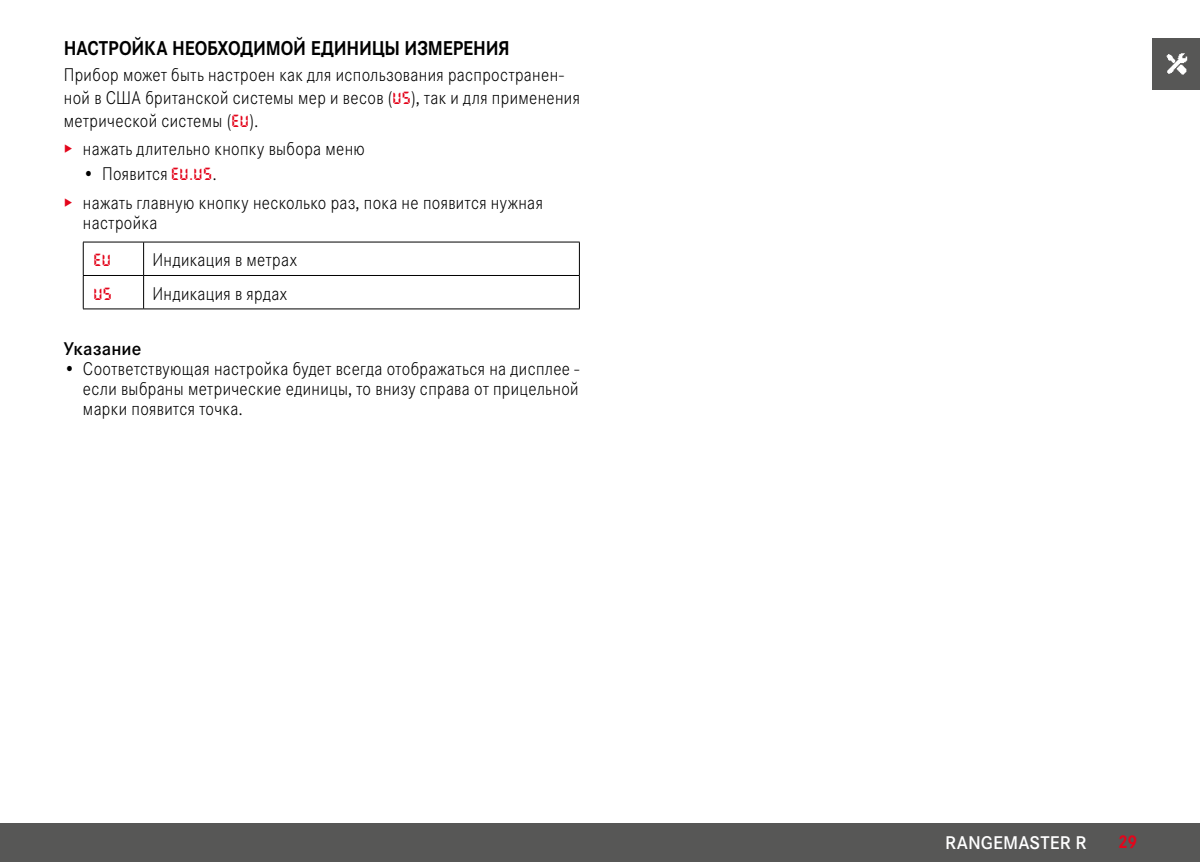
<style>
.page{position:relative;width:1200px;height:862px;background:#fff}
.page>*{position:absolute;margin:0;border:0;box-sizing:border-box;transform-origin:0 0}
.Heading____Heading_02_blind{font:700 20.7px "Corporate S";letter-spacing:-.005em;color:#000;scale:.9 1}
.Text____Body_Text{font:300 19.12px/20.2px "Corporate S";letter-spacing:.02em;color:#000;scale:.9 1}
.t1{font:600 19.12px "Corporate S";letter-spacing:.005em;color:#fff}
.Heading____Note_Heading{font:600 19.12px "Corporate S";letter-spacing:.005em;color:#000}
.t2{font:700 19.12px "Corporate S";color:#e3051b;scale:.9 1}
.Text____Body_Text-2{font:18px "Digital Dismay";color:#e3051b}
.s1{font-family:"Digital Dismay";font-weight:400;font-size:18px;color:#e3051b}
.s2{color:#e3051b}
</style>
<div class="page">
<div style="left:1151px;top:38px;width:48px;height:51px;background:#575756"></div>
<img style="left:1166px;top:53px;width:22px;height:21px">
<div style="left:0;top:823px;width:1199px;height:38px;background:#575756"></div>
<hr style="left:83px;top:241px;width:61px;height:1px;background:#000">
<hr style="left:83px;top:242px;width:1px;height:33px;background:#000">
<hr style="left:144px;top:241px;width:435px;height:1px;background:#000">
<hr style="left:143px;top:242px;width:1px;height:33px;background:#000">
<hr style="left:579px;top:242px;width:1px;height:33px;background:#000">
<hr style="left:83px;top:275px;width:61px;height:1px;background:#000">
<hr style="left:83px;top:275px;width:1px;height:33px;background:#000">
<hr style="left:144px;top:275px;width:435px;height:1px;background:#000">
<hr style="left:143px;top:275px;width:1px;height:33px;background:#000">
<hr style="left:579px;top:275px;width:1px;height:33px;background:#000">
<hr style="left:83px;top:308px;width:61px;height:1px;background:#000">
<hr style="left:144px;top:308px;width:435px;height:1px;background:#000">
<p class="Heading____Heading_02_blind" style="left:64px;top:32px;width:497px">НАСТРОЙКА НЕОБХОДИМОЙ ЕДИНИЦЫ ИЗМЕРЕНИЯ</p>
<p class="Text____Body_Text" style="left:64px;top:63px;width:574px;line-height:22.5px">Прибор может быть настроен как для использования распространен&shy;ной в США британской системы мер и весов (<span class="s1">US</span>), так и для применения метрической системы (<span class="s1">EU</span>).</p>
<p class="Text____Body_Text" style="left:64px;top:137px;width:336px"><span class="s2">▸</span> нажать длительно кнопку выбора меню</p>
<p class="Text____Body_Text" style="left:83px;top:163px;width:150px">• Появится <span class="s1">EU.US</span>.</p>
<p class="Text____Body_Text" style="left:83px;top:191px;width:512px;text-indent:-19px"><span class="s2">▸</span> нажать главную кнопку несколько раз, пока не появится нужная настройка</p>
<p class="Text____Body_Text-2" style="left:94px;top:251px;width:18px">EU</p>
<p class="Text____Body_Text" style="left:153px;top:249px;width:162px">Индикация в метрах</p>
<p class="Text____Body_Text-2" style="left:94px;top:284px;width:19px">US</p>
<p class="Text____Body_Text" style="left:153px;top:282px;width:151px">Индикация в ярдах</p>
<p class="Heading____Note_Heading" style="left:64px;top:334px;width:79px">Указание</p>
<p class="Text____Body_Text" style="left:83px;top:357px;width:552px;text-align:justify;text-indent:-19px">• Соответствующая настройка будет всегда отображаться на дисплее - если выбраны метрические единицы, то внизу справа от прицельной марки появится точка.</p>
<p class="t1" style="left:944px;top:827px;width:143px">RANGEMASTER R</p>
<p class="t2" style="left:1117px;top:826px;width:23px">29</p>
</div>
